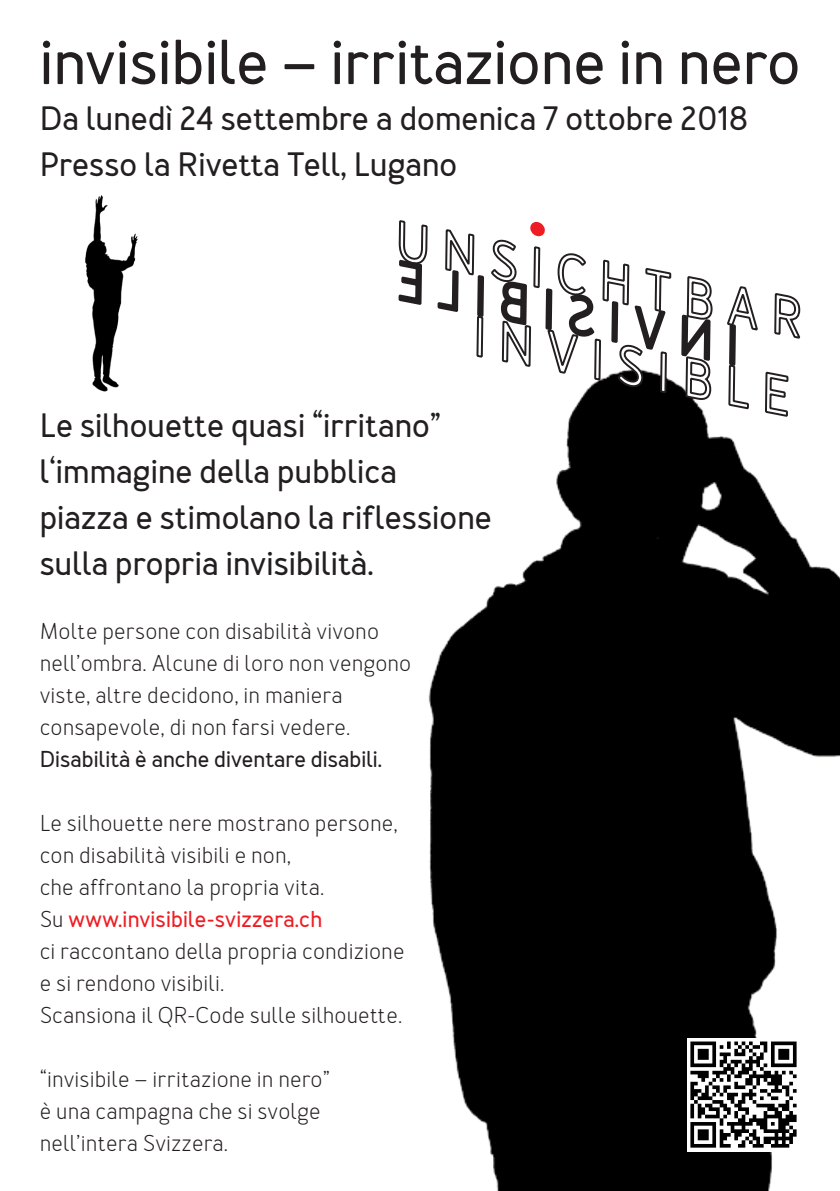
<style>
.page{position:relative;width:840px;height:1191px;background:#fff}
.page>*{position:absolute;margin:0;border:0;box-sizing:border-box;transform-origin:0 0}
.t1{font:700 63.4px "Merlo";letter-spacing:.005em;color:#231f20}
.t2{font:700 33.8px/46px "Merlo";letter-spacing:.005em;color:#231f20}
.t3{font:23px/32px "Merlo";letter-spacing:.005em;color:#231f20}
.t4{font:700 23px/32px "Merlo";letter-spacing:.005em;color:#231f20}
.s1{font-weight:400}
.s2{font-weight:700;color:#ee1d23}
</style>
<div class="page">
<img style="left:428px;top:307px;width:411px;height:884px">
<svg style="left:398px;top:220px;width:30px;height:85px"></svg>
<svg style="left:680px;top:276px;width:33px;height:354px"></svg>
<svg style="left:725px;top:286px;width:75px;height:401px"></svg>
<svg style="left:436px;top:221px;width:236px;height:446px"></svg>
<img style="left:85px;top:196px;width:53px;height:195px">
<div style="left:686px;top:1037px;width:113px;height:114px;background:#fff"></div>
<svg style="left:690px;top:1041px;width:106px;height:106px"></svg>
<p class="t1" style="left:40px;top:24px;width:761px">invisibile – irritazione in nero</p>
<p class="t2" style="left:40px;top:96px;width:709px">Da lunedì 24 settembre a domenica 7 ottobre 2018</p>
<p class="t2" style="left:40px;top:142px;width:419px">Presso la Rivetta Tell, Lugano</p>
<p class="t2" style="left:40px;top:403px;width:402px">Le silhouette quasi “irritano” l‘immagine della pubblica</p>
<p class="t2" style="left:40px;top:495px;width:453px">piazza e stimolano la riflessione</p>
<p class="t2" style="left:40px;top:541px;width:335px">sulla propria invisibilità.</p>
<p class="t3" style="left:40px;top:615px;width:373px">Molte persone con disabilità vivono nell’ombra. Alcune di loro non vengono viste, altre decidono, in maniera</p>
<p class="t4" style="left:40px;top:712px;width:344px"><span class="s1">consapevole, di non farsi vedere.<br></span>Disabilità è anche diventare disabili.</p>
<p class="t3" style="left:40px;top:807px;width:359px">Le silhouette nere mostrano persone,</p>
<p class="t3" style="left:40px;top:839px;width:286px">con disabilità visibili e non, che affrontano la propria vita.</p>
<p class="t3" style="left:40px;top:903px;width:366px">Su <span class="s2">www.invisibile-svizzera.ch<br></span>ci raccontano della propria condizione</p>
<p class="t3" style="left:40px;top:967px;width:364px">e si rendono visibili.<br>Scansiona il QR-Code sulle silhouette.</p>
<p class="t3" style="left:40px;top:1063px;width:292px">“invisibile – irritazione in nero” è una campagna che si svolge nell’intera Svizzera.</p>
</div>
